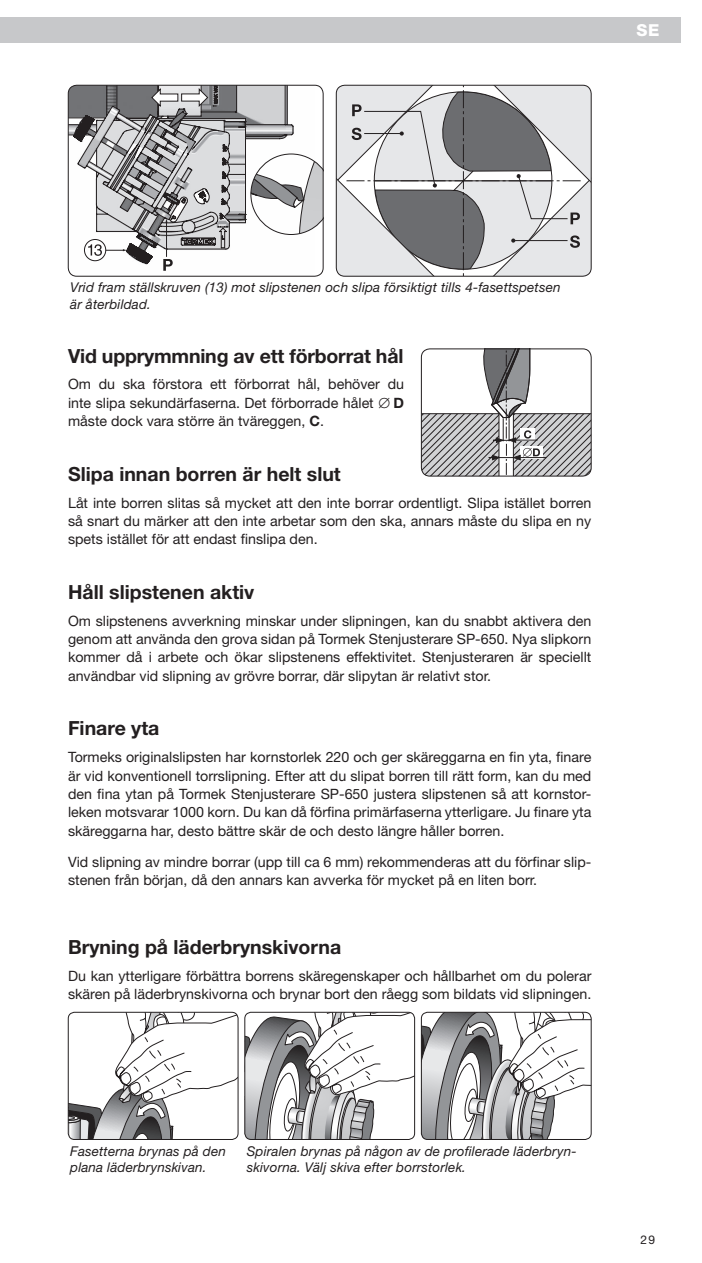
<style>
.page{position:relative;width:702px;height:1263px;background:#fff}
.page>*{position:absolute;margin:0;border:0;box-sizing:border-box;transform-origin:0 0}
.t1{font:700 19.5px "Helvetica Neue LT Std";color:#231f20}
.t2{font:800 16.5px "Helvetica Neue LT Std";color:#fff}
.t3{font:14.25px/18.3px "Helvetica Neue LT Std";color:#231f20;text-align:justify}
.t4{font:italic 13.5px/16.5px "Helvetica Neue LT Std";letter-spacing:.01em;color:#231f20}
.t5{font:12px "Helvetica Neue LT Std";color:#231f20}
.s1{font-weight:700}
</style>
<div class="page">
<div style="left:0;top:17px;width:680px;height:26px;background:#c7c8ca"></div>
<svg style="left:246px;top:1012px;width:168px;height:126px"></svg>
<div style="left:244px;top:1012px;width:171px;height:128px;border:1px solid #231f20;border-radius:6px"></div>
<svg style="left:68px;top:1012px;width:170px;height:127px"></svg>
<div style="left:68px;top:1012px;width:170px;height:128px;border:1px solid #231f20;border-radius:6px"></div>
<svg style="left:421px;top:1012px;width:170px;height:128px"></svg>
<div style="left:421px;top:1012px;width:170px;height:128px;border:1px solid #231f20;border-radius:6px"></div>
<svg style="left:421px;top:349px;width:170px;height:127px"></svg>
<div style="left:421px;top:349px;width:170px;height:127px;border:1px solid #231f20;border-radius:9px"></div>
<svg style="left:336px;top:85px;width:255px;height:191px;background:#e2e3e5"></svg>
<svg style="left:346px;top:87px;width:236px;height:187px;background:#bbbcbe"></svg>
<div style="left:336px;top:85px;width:255px;height:191px;border:1px solid #231f20;border-radius:9px"></div>
<svg style="left:68px;top:85px;width:225px;height:179px"></svg>
<svg style="left:151px;top:88px;width:57px;height:19px"></svg>
<svg style="left:251px;top:154px;width:70px;height:81px"></svg>
<svg style="left:84px;top:239px;width:22px;height:22px"></svg>
<div style="left:84px;top:239px;width:22px;height:22px;border:1px solid #231f20;border-radius:50%"></div>
<svg style="left:88px;top:244px;width:39px;height:12px"></svg>
<hr style="left:166px;top:222px;width:1px;height:35px;background:#231f20">
<svg style="left:163px;top:259px;width:10px;height:12px"></svg>
<svg style="left:165px;top:197px;width:23px;height:26px"></svg>
<div style="left:68px;top:85px;width:255px;height:191px;border:1px solid #231f20;border-radius:9px"></div>
<p class="t2" style="left:636px;top:20px;width:24px">SE</p>
<p class="t4" style="left:70px;top:279px;width:492px">Vrid fram ställskruven (13) mot slipstenen och slipa försiktigt tills 4-fasettspetsen är återbildad.</p>
<h1 class="t1" style="left:68px;top:344px;width:337px">Vid upprymmning av ett förborrat hål</h1>
<p class="t3" style="left:68px;top:375px;width:337px">Om du ska förstora ett förborrat hål, behöver du inte slipa sekundärfaserna. Det förborrade hålet ∅ <span class="s1">D </span>måste dock vara större än tväreggen, <span class="s1">C</span>.</p>
<h1 class="t1" style="left:68px;top:462px;width:274px">Slipa innan borren är helt slut</h1>
<p class="t3" style="left:68px;top:493px;width:524px">Låt inte borren slitas så mycket att den inte borrar ordentligt. Slipa istället borren så snart du märker att den inte arbetar som den ska, annars måste du slipa en ny spets istället för att endast finslipa den.</p>
<h1 class="t1" style="left:68px;top:580px;width:188px">Håll slipstenen aktiv</h1>
<p class="t3" style="left:68px;top:611px;width:524px">Om slipstenens avverkning minskar under slipningen, kan du snabbt aktivera den genom att använda den grova sidan på Tormek Stenjusterare SP-650. Nya slipkorn kommer då i arbete och ökar slipstenens effektivitet. Stenjusteraren är speciellt användbar vid slipning av grövre borrar, där slipytan är relativt stor.</p>
<h1 class="t1" style="left:68px;top:716px;width:93px">Finare yta</h1>
<p class="t3" style="left:68px;top:748px;width:525px">Tormeks originalslipsten har kornstorlek 220 och ger skäreggarna en fin yta, finare är vid konventionell torrslipning. Efter att du slipat borren till rätt form, kan du med den fina ytan på Tormek Stenjusterare SP-650 justera slipstenen så att kornstor&shy;leken motsvarar 1000 korn. Du kan då förfina primärfaserna ytterligare. Ju finare yta skäreggarna har, desto bättre skär de och desto längre håller borren.</p>
<p class="t3" style="left:68px;top:852px;width:525px">Vid slipning av mindre borrar (upp till ca 6 mm) rekommenderas att du förfinar slip&shy;stenen från början, då den annars kan avverka för mycket på en liten borr.</p>
<h1 class="t1" style="left:68px;top:935px;width:274px">Bryning på läderbrynskivorna</h1>
<p class="t3" style="left:68px;top:966px;width:525px">Du kan ytterligare förbättra borrens skäregenskaper och hållbarhet om du polerar skären på läderbrynskivorna och brynar bort den råegg som bildats vid slipningen.</p>
<p class="t4" style="left:70px;top:1142px;width:157px">Fasetterna brynas på den plana läderbrynskivan.</p>
<p class="t4" style="left:247px;top:1142px;width:331px">Spiralen brynas på någon av de profilerade läderbryn&shy;skivorna. Välj skiva efter borrstorlek.</p>
<p class="t5" style="left:640px;top:1232px;width:16px">29</p>
</div>
